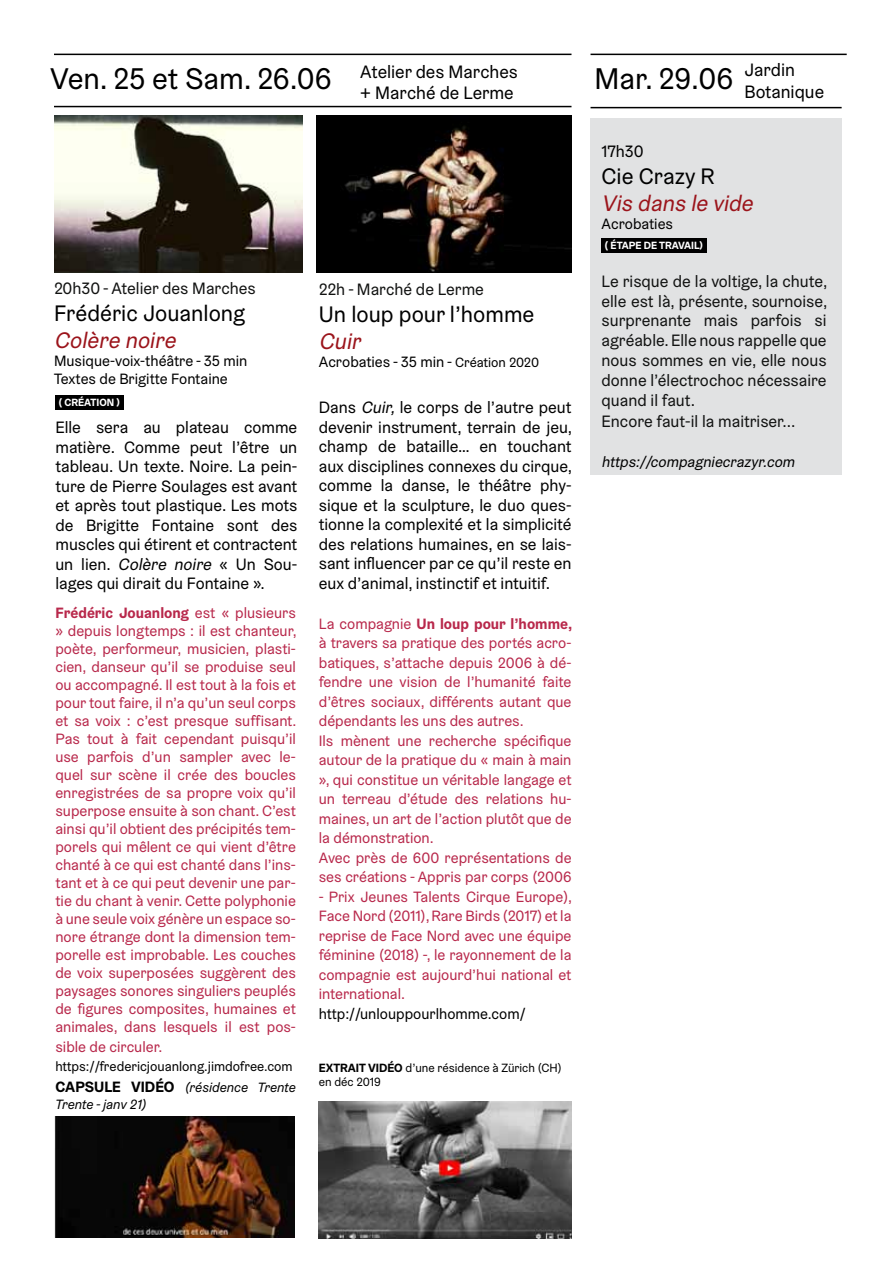
<style>
.page{position:relative;width:893px;height:1263px;background:#fff}
.page>*{position:absolute;margin:0;border:0;box-sizing:border-box;transform-origin:0 0}
.t1{font:30px "Graebenbach";color:#000}
.t2{font:22.5px "Graebenbach";color:#000}
.t3{font:italic 22.5px "Graebenbach";color:#9b141b}
.t4{font:18px/21.6px "Graebenbach";color:#000}
.t5{font:16.5px/19.5px "Graebenbach";color:#000;text-align:justify}
.t6{font:16.5px/19.8px "Graebenbach";color:#111211;text-align:justify}
.t7{font:15px/18px "Graebenbach";color:#b8284b;text-align:justify}
.t8{font:15px/18px "Graebenbach";color:#000}
.t9{font:italic 15px "Graebenbach";color:#000}
.t10{font:13.5px/21px "Graebenbach";color:#000}
.t11{font:italic 13.5px "Graebenbach";color:#000}
.t12{font:12px "Graebenbach";color:#000}
.t13{font:700 12px "Graebenbach";color:#000}
.t14{font:700 10.5px "Graebenbach";color:#fff}
.s1{font-style:italic}
.s2{font-weight:700}
.s3{font-weight:700;font-size:15px}
.s4{font-size:13.5px}
</style>
<div class="page">
<img style="left:54px;top:115px;width:248px;height:157px">
<hr style="left:54px;top:54px;width:517px;height:1px;background:#000">
<hr style="left:54px;top:106px;width:517px;height:1px;background:#000">
<img style="left:316px;top:115px;width:255px;height:157px">
<div style="left:590px;top:118px;width:252px;height:356px;background:#e1e2e3"></div>
<hr style="left:590px;top:54px;width:257px;height:1px;background:#000">
<hr style="left:590px;top:107px;width:252px;height:1px;background:#000">
<div style="left:55px;top:395px;width:69px;height:14px;background:#000"></div>
<img style="left:54px;top:1116px;width:240px;height:121px">
<img style="left:319px;top:1102px;width:252px;height:136px">
<div style="left:602px;top:239px;width:105px;height:14px;background:#000"></div>
<h1 class="t1" style="left:50px;top:60px;width:283px">Ven. 25 et Sam. 26.06</h1>
<p class="t4" style="left:360px;top:61px;width:159px">Atelier des Marches + Marché de Lerme</p>
<h1 class="t1" style="left:594px;top:60px;width:202px">Mar. 29.06 <sup>Jardin</sup></h1>
<p class="t4" style="left:744px;top:81px;width:81px">Botanique</p>
<p class="t5" style="left:602px;top:141px;width:43px">17h30</p>
<h2 class="t2" style="left:602px;top:162px;width:114px">Cie Crazy R</h2>
<h2 class="t3" style="left:602px;top:189px;width:158px">Vis dans le vide</h2>
<p class="t8" style="left:602px;top:215px;width:73px">Acrobaties</p>
<p class="t14" style="left:605px;top:239px;width:100px">( éTAPE DE TRAVAIL)</p>
<p class="t6" style="left:54px;top:278px;width:203px">20h30 - Atelier des Marches</p>
<h2 class="t2" style="left:54px;top:299px;width:193px">Frédéric Jouanlong</h2>
<h2 class="t3" style="left:54px;top:326px;width:128px">Colère noire</h2>
<p class="t8" style="left:54px;top:351px;width:195px">Musique-voix-théâtre - 35 min<br>Textes de Brigitte Fontaine</p>
<p class="t5" style="left:55px;top:417px;width:243px">Elle sera au plateau comme matière. Comme peut l’être un tableau. Un texte. Noire. La pein&shy;ture de Pierre Soulages est avant et après tout plastique. Les mots de Brigitte Fontaine sont des muscles qui étirent et contractent un lien. <span class="s1">Colère noire</span> « Un Sou&shy;lages qui dirait du Fontaine ».</p>
<p class="t14" style="left:58px;top:395px;width:20px">( Création</p>
<p class="t14" style="left:117px;top:395px;width:5px">)</p>
<p class="t7" style="left:55px;top:604px;width:243px"><span class="s2">Frédéric Jouanlong</span> est « plusieurs » depuis longtemps : il est chanteur, poète, performeur, musicien, plasti&shy;cien, danseur qu’il se produise seul ou accompagné. Il est tout à la fois et pour tout faire, il n’a qu’un seul corps et sa voix : c’est presque suffisant.<br>Pas tout à fait cependant puisqu’il use parfois d’un sampler avec le&shy;quel sur scène il crée des boucles enregistrées de sa propre voix qu’il superpose ensuite à son chant. C’est ainsi qu’il obtient des précipités tem&shy;porels qui mêlent ce qui vient d’être chanté à ce qui est chanté dans l’ins&shy;tant et à ce qui peut devenir une par&shy;tie du chant à venir. Cette polyphonie à une seule voix génère un espace so&shy;nore étrange dont la dimension tem&shy;porelle est improbable. Les couches de voix superposées suggèrent des paysages sonores singuliers peuplés de figures composites, humaines et animales, dans lesquels il est pos-</p>
<p class="t7" style="left:55px;top:1037px;width:109px">sible de circuler.</p>
<p class="t10" style="left:55px;top:1056px;width:242px">https://fredericjouanlong.jimdofree.com<br><span class="s3">CAPSULE VIDÉO</span> <span class="s1">(résidence Trente</span></p>
<p class="t11" style="left:55px;top:1095px;width:93px">Trente - janv 21)</p>
<p class="t6" style="left:319px;top:279px;width:167px">22h - Marché de Lerme</p>
<h2 class="t2" style="left:319px;top:300px;width:217px">Un loup pour l’homme</h2>
<h2 class="t3" style="left:319px;top:327px;width:48px">Cuir</h2>
<p class="t8" style="left:319px;top:352px;width:222px">Acrobaties - 35 min - <span class="s4">Création 2020</span></p>
<p class="t5" style="left:319px;top:398px;width:255px">Dans <span class="s1">Cuir,</span> le corps de l’autre peut devenir instrument, terrain de jeu, champ de bataille… en touchant aux disciplines connexes du cirque, comme la danse, le théâtre phy&shy;sique et la sculpture, le duo ques&shy;tionne la complexité et la simplicité des relations humaines, en se lais&shy;sant influencer par ce qu’il reste en eux d’animal, instinctif et intuitif.</p>
<p class="t7" style="left:319px;top:613px;width:255px;line-height:19.5px;text-align:left">La compagnie <span class="s2">Un loup pour l’homme, </span>à travers sa pratique des portés acro&shy;batiques, s’attache depuis 2006 à dé&shy;fendre une vision de l’humanité faite d’êtres sociaux, différents autant que dépendants les uns des autres.<br>Ils mènent une recherche spécifique autour de la pratique du « main à main », qui constitue un véritable langage et un terreau d’étude des relations hu&shy;maines, un art de l’action plutôt que de la démonstration.<br>Avec près de 600 représentations de ses créations - Appris par corps (2006</p>
<p class="t7" style="left:319px;top:886px;width:255px;line-height:19.5px">- Prix Jeunes Talents Cirque Europe), Face Nord (2011), Rare Birds (2017) et la reprise de Face Nord avec une équipe féminine (2018) -, le rayonnement de la compagnie est aujourd’hui national et international.</p>
<p class="t8" style="left:319px;top:1004px;width:208px">http://unlouppourlhomme.com/</p>
<p class="t13" style="left:319px;top:1060px;width:15px">Extrait</p>
<p class="t13" style="left:368px;top:1060px;width:8px">vidéo</p>
<p class="t12" style="left:405px;top:1060px;width:158px">d’une résidence à Zürich (CH)</p>
<p class="t12" style="left:319px;top:1074px;width:63px">en déc 2019</p>
<p class="t6" style="left:602px;top:271px;width:227px">Le risque de la voltige, la chute, elle est là, présente, sournoise, surprenante mais parfois si agréable. Elle nous rappelle que nous sommes en vie, elle nous donne l’électrochoc nécessaire quand il faut.</p>
<p class="t6" style="left:602px;top:411px;width:196px">Encore faut-il la maitriser...</p>
<p class="t9" style="left:602px;top:452px;width:198px">https://compagniecrazyr.com</p>
</div>
